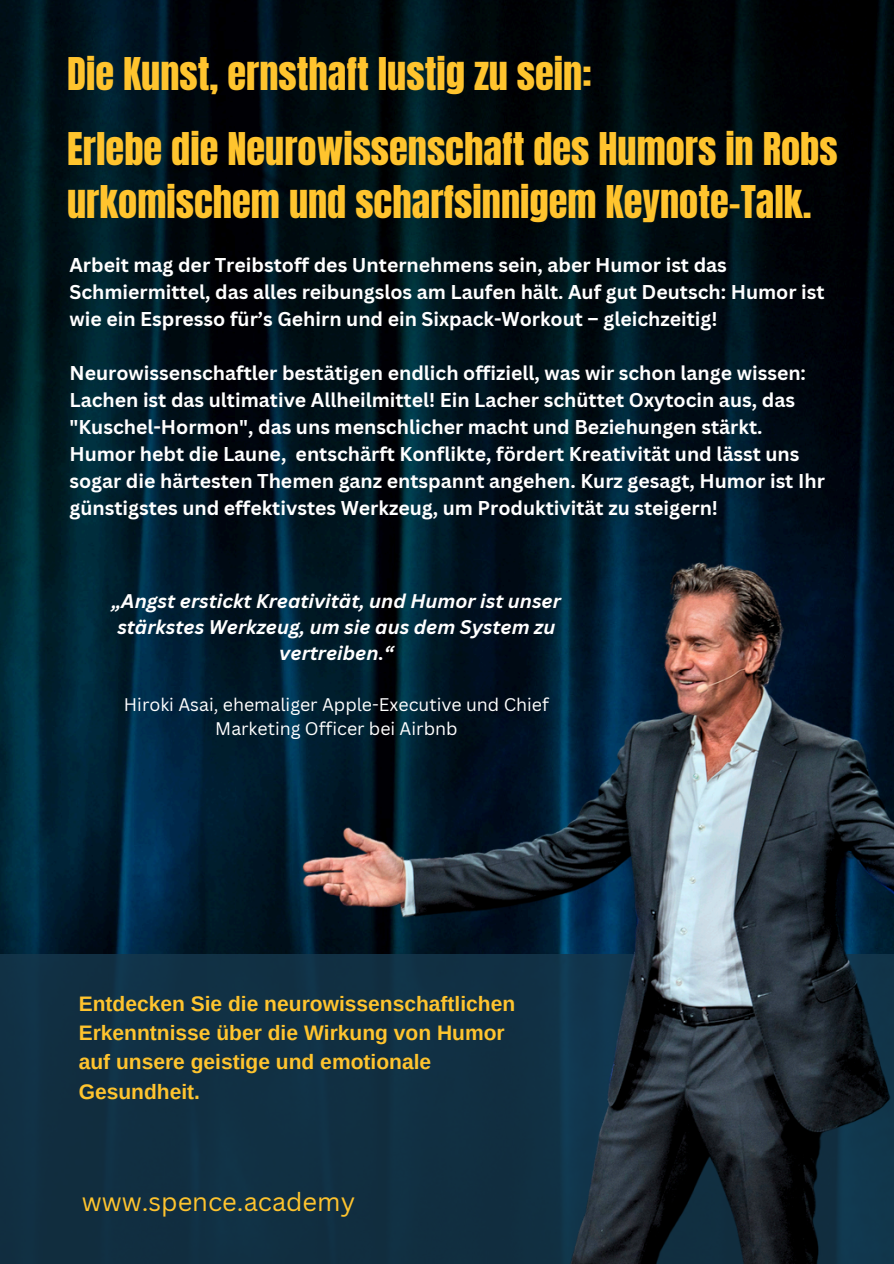
<style>
.page{position:relative;width:894px;height:1264px;background:#fff}
.page>*{position:absolute;margin:0;border:0;box-sizing:border-box;transform-origin:0 0}
.t1{font:38.4px/52.8px "Anton";color:#ffc42e}
.t2{font:25.5px "Canva Sans";color:#ffc42e}
.t3{font:700 21px/29.2px "Arimo";color:#ffc42e}
.t4{font:700 19.5px/27px "Canva Sans";color:#fff}
.t5{font:italic 700 19.2px/25.8px "Canva Sans";color:#fff;text-align:center}
.t6{font:17.7px/24.8px "Canva Sans";color:#fff;text-align:center}
</style>
<div class="page">
<img style="left:0;top:0;width:893px;height:954px">
<div style="left:0;top:954px;width:893px;height:309px;background:#113043"></div>
<img style="left:280px;top:551px;width:613px;height:711px">
<h3 class="t1" style="left:67px;top:48px;width:526px">Die Kunst, ernsthaft lustig zu sein:</h3>
<h2 class="t1" style="left:67px;top:123px;width:771px">Erlebe die Neurowissenschaft des Humors in Robs urkomischem und scharfsinnigem Keynote-Talk.</h2>
<h1 class="t4" style="left:69px;top:250px;width:756px">Arbeit mag der Treibstoff des Unternehmens sein, aber Humor ist das<br>Schmiermittel, das alles reibungslos am Laufen hält. Auf gut Deutsch: Humor ist wie ein Espresso für’s Gehirn und ein Sixpack-Workout – gleichzeitig!</h1>
<h3 class="t4" style="left:69px;top:358px;width:756px">Neurowissenschaftler bestätigen endlich offiziell, was wir schon lange wissen:<br>Lachen ist das ultimative Allheilmittel! Ein Lacher schüttet Oxytocin aus, das "Kuschel-Hormon", das uns menschlicher macht und Beziehungen stärkt.<br>Humor hebt die Laune, entschärft Konflikte, fördert Kreativität und lässt uns sogar die härtesten Themen ganz entspannt angehen. Kurz gesagt, Humor ist Ihr günstigstes und effektivstes Werkzeug, um Produktivität zu steigern!</h3>
<h3 class="t5" style="left:112px;top:587px;width:450px">„Angst erstickt Kreativität, und Humor ist unser stärkstes Werkzeug, um sie aus dem System zu vertreiben.“</h3>
<p class="t6" style="left:124px;top:691px;width:426px">Hiroki Asai, ehemaliger Apple-Executive und Chief<br>Marketing Officer bei Airbnb</p>
<p class="t3" style="left:79px;top:988px;width:438px">Entdecken Sie die neurowissenschaftlichen Erkenntnisse über die Wirkung von Humor auf unsere geistige und emotionale Gesundheit.</p>
<h3 class="t2" style="left:82px;top:1183px;width:275px">www.spence.academy</h3>
</div>
